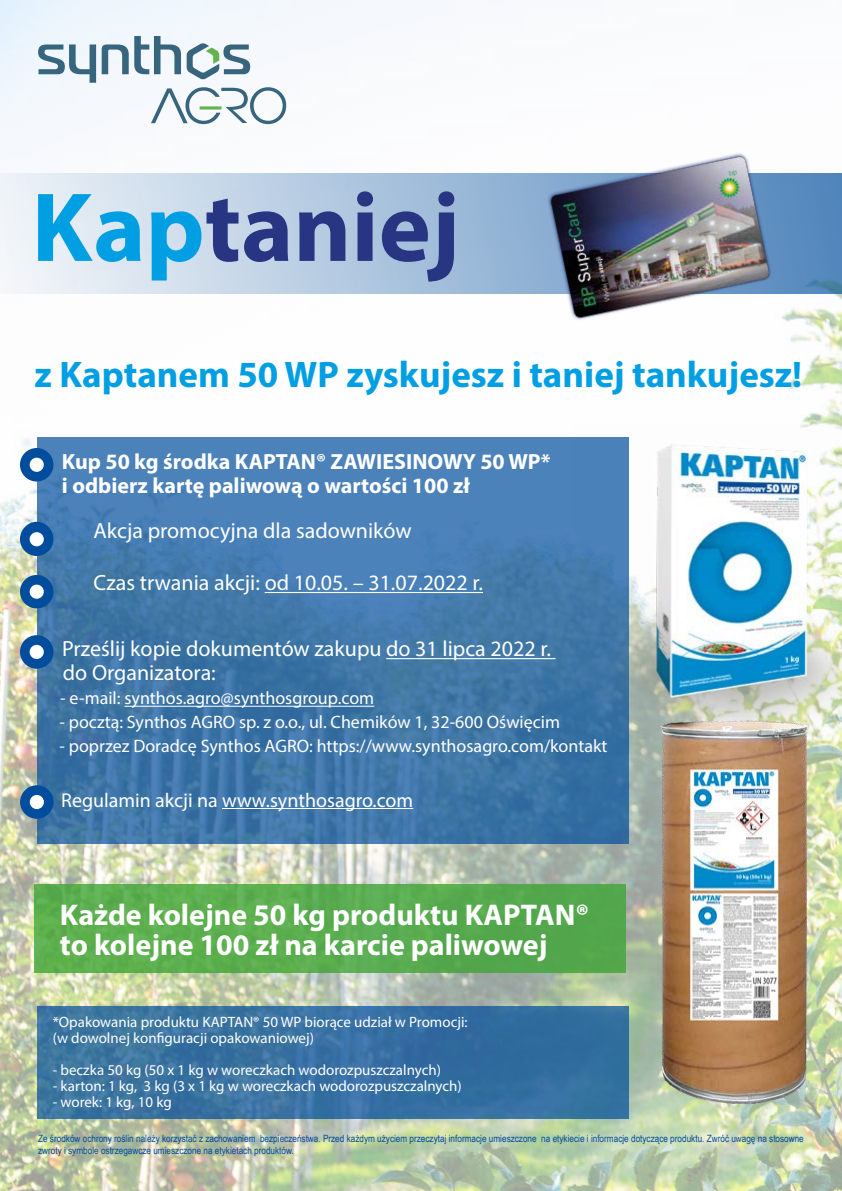
<style>
.page{position:relative;width:842px;height:1191px;background:#fff}
.page>*{position:absolute;margin:0;border:0;box-sizing:border-box;transform-origin:0 0}
.t1{font:700 99px "Myriad Pro";color:#283583}
.t2{font:700 37px "Myriad Pro";color:#009fe3}
.t3{font:700 30px/30px "Myriad Pro";color:#fff}
.t4{font:22px/24px "Myriad Pro";color:#fff}
.t5{font:700 22px/24px "Myriad Pro";color:#fff}
.t6{font:20px "Myriad Pro";color:#fff}
.t7{font:18px "Myriad Pro";color:#fff}
.t8{font:15px/16px "Myriad Pro";color:#fff}
.t9{font:10px/12px "Arial Narrow";color:#004d9d}
.s1{color:#009fe3}
</style>
<div class="page">
<img style="left:0;top:0;width:842px;height:1191px">
<svg style="left:102px;top:36px;width:79px;height:38px"></svg>
<svg style="left:38px;top:44px;width:58px;height:39px"></svg>
<svg style="left:187px;top:43px;width:63px;height:37px"></svg>
<svg style="left:151px;top:87px;width:135px;height:37px"></svg>
<svg style="left:37px;top:437px;width:591px;height:407px;background:#4279ac"></svg>
<hr style="left:265px;top:592px;width:218px;height:1px;background:#fff">
<hr style="left:386px;top:658px;width:170px;height:1px;background:#fff">
<hr style="left:124px;top:706px;width:250px;height:1px;background:#fff">
<hr style="left:222px;top:808px;width:191px;height:1px;background:#fff">
<div style="left:20px;top:448px;width:33px;height:33px;background:#004d9d;border-radius:50%"></div>
<div style="left:30px;top:458px;width:14px;height:14px;background:#fff;border-radius:50%"></div>
<div style="left:20px;top:522px;width:33px;height:34px;background:#004d9d;border-radius:50%"></div>
<div style="left:30px;top:532px;width:14px;height:14px;background:#fff;border-radius:50%"></div>
<div style="left:20px;top:575px;width:33px;height:33px;background:#004d9d;border-radius:50%"></div>
<div style="left:30px;top:584px;width:14px;height:15px;background:#fff;border-radius:50%"></div>
<div style="left:35px;top:884px;width:591px;height:89px;background:#59ad4d"></div>
<div style="left:20px;top:635px;width:33px;height:33px;background:#004d9d;border-radius:50%"></div>
<div style="left:30px;top:645px;width:14px;height:14px;background:#fff;border-radius:50%"></div>
<img style="left:574px;top:425px;width:268px;height:329px">
<svg style="left:37px;top:1006px;width:591px;height:112px;background:#3770a0"></svg>
<svg style="left:0;top:173px;width:842px;height:120px;background:#b3c9e1"></svg>
<img style="left:634px;top:704px;width:199px;height:411px">
<div style="left:20px;top:785px;width:34px;height:33px;background:#004d9d;border-radius:50%"></div>
<div style="left:30px;top:795px;width:14px;height:14px;background:#fff;border-radius:50%"></div>
<img style="left:546px;top:147px;width:229px;height:178px">
<h1 class="t1" style="left:32px;top:163px;width:430px"><span class="s1">Kap</span>taniej</h1>
<h2 class="t2" style="left:35px;top:350px;width:769px">z Kaptanem 50 WP zyskujesz i taniej tankujesz!</h2>
<h3 class="t5" style="left:62px;top:448px;width:490px">Kup 50 kg środka KAPTAN® ZAWIESINOWY 50 WP* i odbierz kartę paliwową o wartości 100 zł</h3>
<h3 class="t4" style="left:94px;top:518px;width:320px">Akcja promocyjna dla sadowników</h3>
<h3 class="t4" style="left:94px;top:570px;width:391px">Czas trwania akcji: od 10.05. – 31.07.2022 r.</h3>
<h3 class="t4" style="left:62px;top:636px;width:490px">Prześlij kopie dokumentów zakupu do 31 lipca 2022 r. do Organizatora:</h3>
<h3 class="t7" style="left:60px;top:687px;width:315px">- e-mail: synthos.agro@synthosgroup.com</h3>
<h3 class="t7" style="left:59px;top:711px;width:502px">- pocztą: Synthos AGRO sp. z o.o., ul. Chemików 1, 32-600 Oświęcim</h3>
<h3 class="t7" style="left:59px;top:735px;width:549px">- poprzez Doradcę Synthos AGRO: https://www.synthosagro.com/kontakt</h3>
<h3 class="t6" style="left:61px;top:787px;width:354px">Regulamin akcji na www.synthosagro.com</h3>
<h3 class="t3" style="left:60px;top:899px;width:531px">Każde kolejne 50 kg produktu KAPTAN® to kolejne 100 zł na karcie paliwowej</h3>
<h3 class="t8" style="left:53px;top:1014px;width:416px">*Opakowania produktu KAPTAN® 50 WP biorące udział w Promocji: (w dowolnej konfiguracji opakowaniowej)</h3>
<h3 class="t8" style="left:53px;top:1062px;width:390px">- beczka 50 kg (50 x 1 kg w woreczkach wodorozpuszczalnych)</h3>
<h3 class="t8" style="left:53px;top:1078px;width:410px">- karton: 1 kg, 3 kg (3 x 1 kg w woreczkach wodorozpuszczalnych)</h3>
<h3 class="t8" style="left:53px;top:1094px;width:120px">- worek: 1 kg, 10 kg</h3>
<p class="t9" style="left:38px;top:1132px;width:767px">Ze środków ochrony roślin należy korzystać z zachowaniem bezpieczeństwa. Przed każdym użyciem przeczytaj informacje umieszczone na etykiecie i informacje dotyczące produktu. Zwróć uwagę na stosowne zwroty i symbole ostrzegawcze umieszczone na etykietach produktów.</p>
</div>
